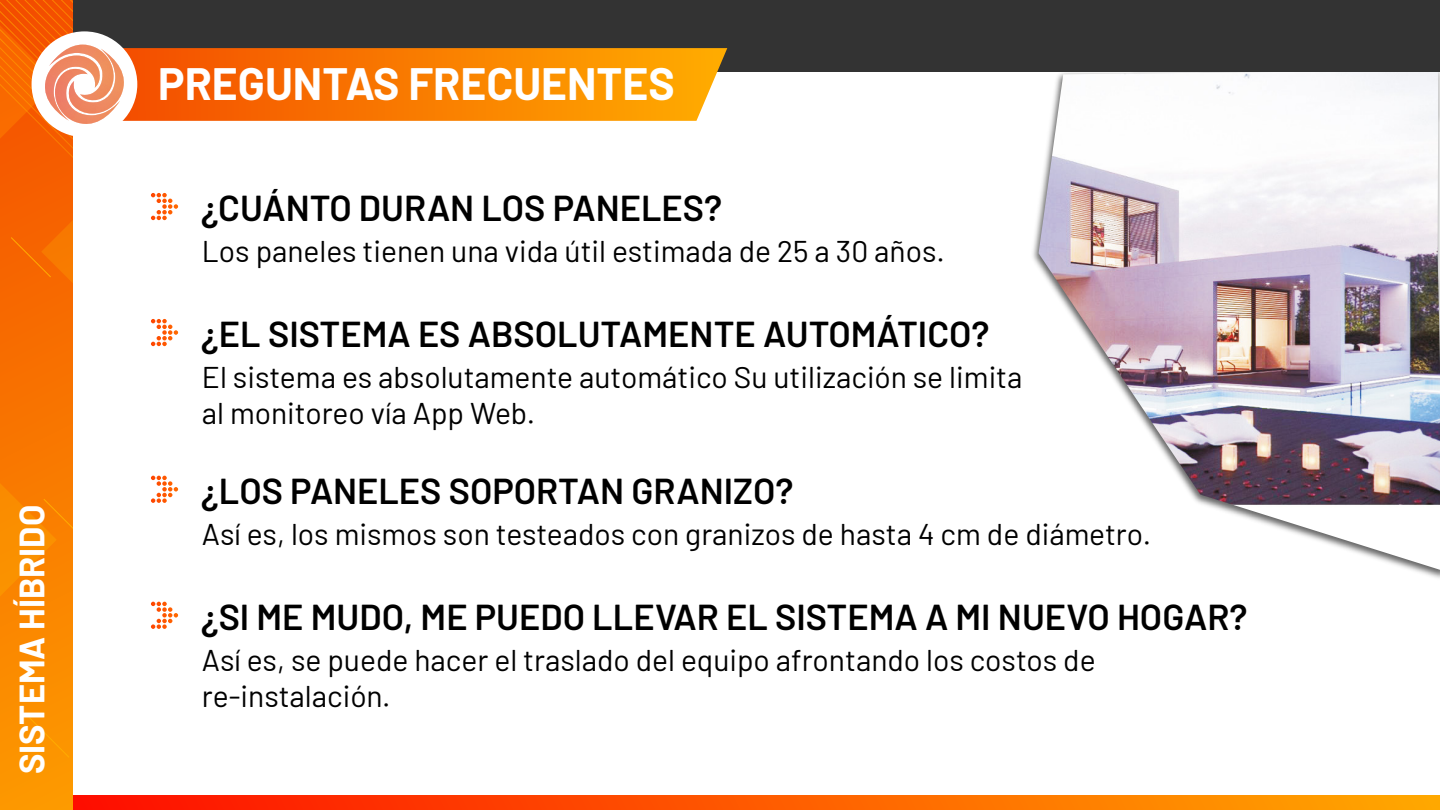
<style>
.page{position:relative;width:1440px;height:810px;background:#fff}
.page>*{position:absolute;margin:0;border:0;box-sizing:border-box;transform-origin:0 0}
.t1{font:700 44.33px "Barlow";color:#fff}
.t2{font:600 36px "Barlow";color:#000}
.t3{font:700 34.42px "Barlow";color:#fff}
.t4{font:30px/36px "Barlow";color:#000}
</style>
<div class="page">
<img style="left:1039px;top:72px;width:401px;height:498px">
<svg style="left:151px;top:193px;width:27px;height:27px"></svg>
<svg style="left:151px;top:319px;width:27px;height:27px"></svg>
<svg style="left:151px;top:476px;width:27px;height:27px"></svg>
<svg style="left:151px;top:602px;width:27px;height:27px"></svg>
<div style="left:0;top:0;width:1440px;height:72px;background:#333"></div>
<svg style="left:129px;top:48px;width:598px;height:73px;background:#f87f06"></svg>
<svg style="left:72px;top:796px;width:1368px;height:14px;background:#fe5a00"></svg>
<div style="left:0;top:0;width:72px;height:810px;background:#fc8f00"></div>
<svg style="left:29px;top:718px;width:40px;height:40px"></svg>
<div style="left:32px;top:31px;width:105px;height:106px;background:#fff;border-radius:50%"></div>
<svg style="left:0;top:0;width:129px;height:617px"></svg>
<p class="t3" style="left:7px;top:774px;width:271px;rotate:-90deg">SISTEMA HÍBRIDO</p>
<h1 class="t1" style="left:158px;top:52px;width:518px">PREGUNTAS FRECUENTES</h1>
<p class="t2" style="left:201px;top:182px;width:523px">¿CUÁNTO DURAN LOS PANELES?</p>
<p class="t4" style="left:202px;top:231px;width:744px">Los paneles tienen una vida útil estimada de 25 a 30 años.</p>
<p class="t2" style="left:201px;top:308px;width:790px">¿EL SISTEMA ES ABSOLUTAMENTE AUTOMÁTICO?</p>
<p class="t4" style="left:202px;top:357px;width:822px">El sistema es absolutamente automático Su utilización se limita al monitoreo vía App Web.</p>
<p class="t2" style="left:201px;top:465px;width:594px">¿LOS PANELES SOPORTAN GRANIZO?</p>
<p class="t4" style="left:202px;top:514px;width:951px">Así es, los mismos son testeados con granizos de hasta 4 cm de diámetro.</p>
<p class="t2" style="left:201px;top:591px;width:1048px">¿SI ME MUDO, ME PUEDO LLEVAR EL SISTEMA A MI NUEVO HOGAR?</p>
<p class="t4" style="left:202px;top:640px;width:895px">Así es, se puede hacer el traslado del equipo afrontando los costos de re-instalación.</p>
</div>
